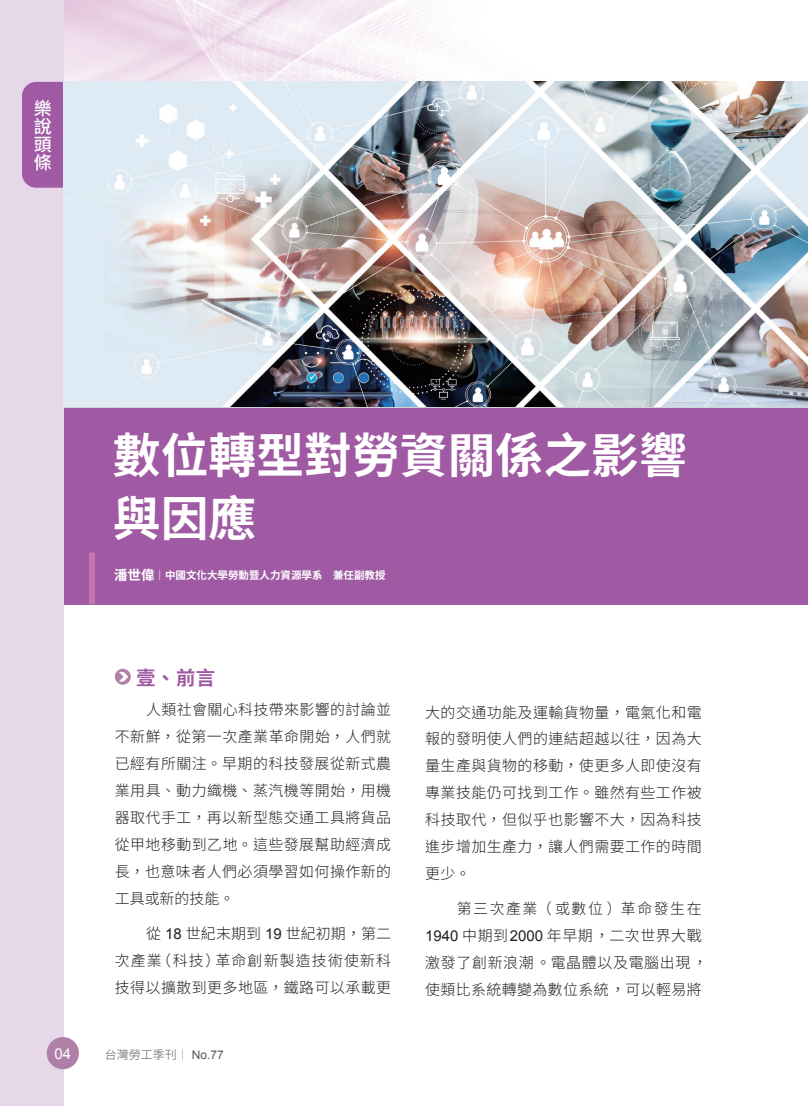
<style>
.page{position:relative;width:808px;height:1106px;background:#fff}
.page>*{position:absolute;margin:0;border:0;box-sizing:border-box;transform-origin:0 0}
.第一篇刊頭{font:700 47.85px/62.7px "Noto Sans CJ Ktc";color:#fff}
.壹{font:700 19.5px "Noto Sans CJ Ktc";color:#a05aa4}
.t1{font:500 18px/18px "Noto Sans CJ Ktc";color:#fff;text-align:justify}
.內文{font:300 15px/26.8px "Noto Sans CJ Ktc";letter-spacing:.03em;color:#231f20;text-align:justify}
.t2{font:15px "Arial";color:#fff}
.t3{font:300 12px "Noto Sans CJ Ktc";color:#57585a}
.作者{font:700 10.5px "Noto Sans CJ Ktc";color:#fff}
.s1{font-size:13.5px}
.s2{font-family:"Arial";font-weight:400}
.s3{font-family:"Adobe Ming Std"}
</style>
<div class="page">
<img style="left:64px;top:0;width:744px;height:82px">
<div style="left:0;top:0;width:64px;height:1106px;background:#e6d7e9"></div>
<div style="left:22px;top:82px;width:42px;height:106px;background:#a05aa4"></div>
<div style="left:47px;top:1037px;width:32px;height:32px;background:#b07fa7;border-radius:50%"></div>
<svg style="left:115px;top:668px;width:16px;height:16px"></svg>
<svg style="left:119px;top:672px;width:9px;height:9px"></svg>
<img style="left:64px;top:82px;width:744px;height:324px">
<div style="left:64px;top:408px;width:744px;height:196px;background:#a05aa4"></div>
<div style="left:89px;top:552px;width:6px;height:52px;background:#c476b0"></div>
<p class="t1" style="left:34px;top:99px;width:19px">樂說頭條</p>
<p class="第一篇刊頭" style="left:113px;top:425px;width:575px">數位轉型對勞資關係之影響與因應</p>
<p class="作者" style="left:114px;top:569px;width:273px"><span class="s1">潘世偉</span>｜中國文化大學勞動暨人力資源學系　兼任副教授</p>
<p class="壹" style="left:136px;top:666px;width:81px">壹、前言</p>
<p class="內文" style="left:115px;top:696px;width:278px;text-indent:32px">人類社會關心科技帶來影響的討論並不新鮮，從第一次產業革命開始，人們就已經有所關注。早期的科技發展從新式農業用具、動力織機、蒸汽機等開始，用機器取代手工，再以新型態交通工具將貨品從甲地移動到乙地。這些發展幫助經濟成長，也意味者人們必須學習如何操作新的工具或新的技能。</p>
<p class="內文" style="left:115px;top:920px;width:278px;text-indent:32px">從 <span class="s2">18</span> 世紀末期到 <span class="s2">19</span> 世紀初期，第二次產業（科技）革命創新製造技術使新科技得以擴散到更多地區，鐵路可以承載更</p>
<p class="內文" style="left:425px;top:699px;width:278px">大的交通功能及運輸貨物量，電氣化和電報的發明使人們的連結超越以往，因為大量生產與貨物的移動，使更多人即使沒有專業技能仍可找到工作。雖然有些工作被科技取代，但似乎也影響不大，因為科技進步增加生產力，讓人們需要工作的時間更少。</p>
<p class="內文" style="left:425px;top:895px;width:283px;text-align:left;text-indent:32px">第三次產業（或數位）革命發生在<br><span class="s2">1940</span> 中期到<span class="s2">2000</span> 年早期，二次世界大戰激發了創新浪潮。電晶體以及電腦出現，使類比系統轉變為數位系統，可以輕易將</p>
<p class="t2" style="left:54px;top:1043px;width:18px">04</p>
<p class="t3" style="left:105px;top:1047px;width:121px">台灣勞工季刊<span class="s3">｜</span> <span class="s2">No.77</span></p>
</div>
